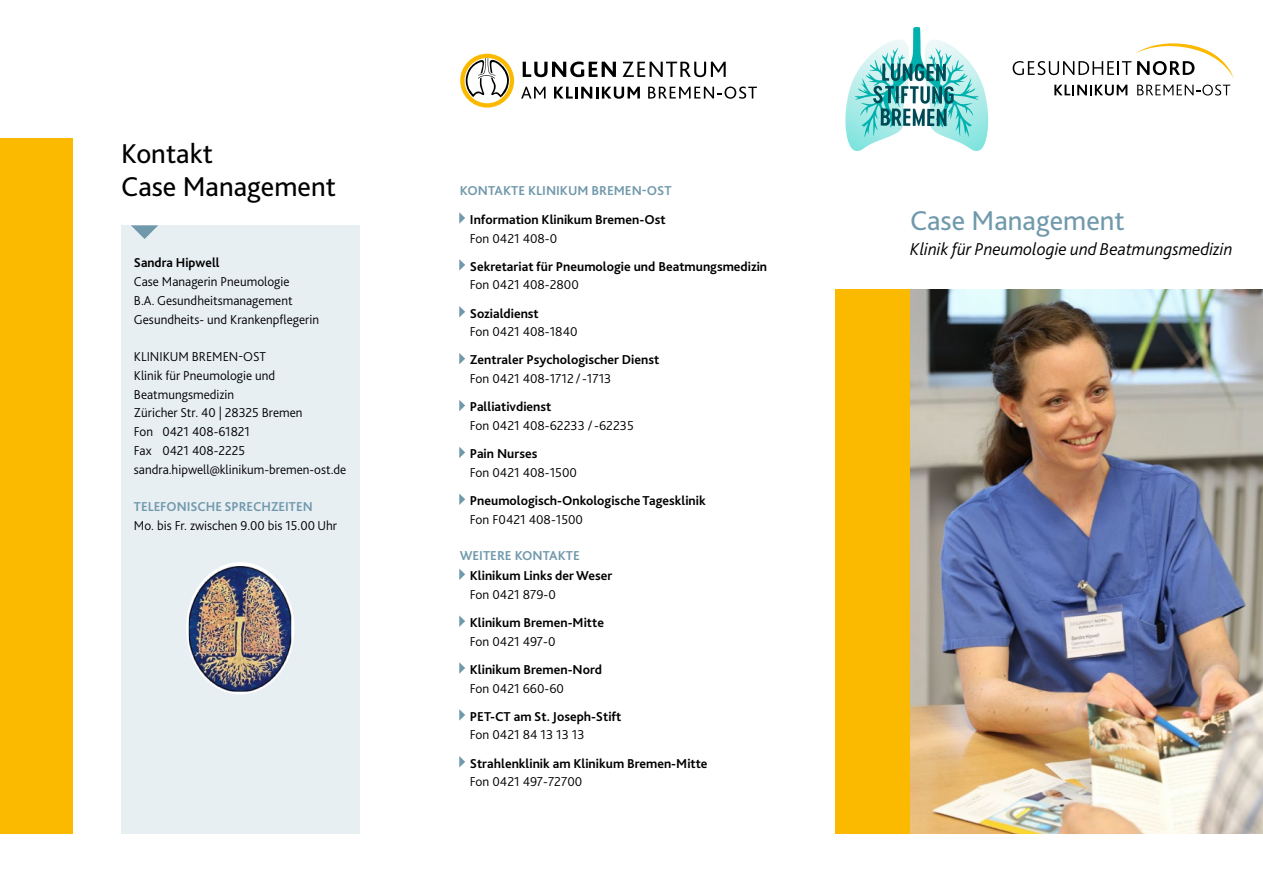
<style>
.page{position:relative;width:1263px;height:893px;background:#fff}
.page>*{position:absolute;margin:0;border:0;box-sizing:border-box;transform-origin:0 0}
.t1{font:28.5px/33px "Bliss 2";color:#000}
.t2{font:28.5px "Bliss 2";color:#7199ac}
.t3{font:italic 300 18px "Bliss 2";color:#000}
.t4{font:300 13.5px/18.8px "Bliss 2";color:#000}
.t5{font:700 13.5px "Bliss 2";color:#000}
.t6{font:700 13.5px "Bliss 2";color:#7199ac}
</style>
<div class="page">
<div style="left:0;top:138px;width:72px;height:695px;background:#fbba00"></div>
<svg style="left:459px;top:212px;width:6px;height:12px"></svg>
<svg style="left:459px;top:259px;width:6px;height:12px"></svg>
<svg style="left:459px;top:306px;width:6px;height:11px"></svg>
<svg style="left:459px;top:353px;width:6px;height:11px"></svg>
<svg style="left:459px;top:400px;width:6px;height:11px"></svg>
<svg style="left:459px;top:447px;width:6px;height:11px"></svg>
<svg style="left:459px;top:494px;width:6px;height:11px"></svg>
<svg style="left:459px;top:569px;width:6px;height:11px"></svg>
<svg style="left:459px;top:615px;width:6px;height:12px"></svg>
<svg style="left:459px;top:662px;width:6px;height:12px"></svg>
<svg style="left:459px;top:709px;width:6px;height:12px"></svg>
<svg style="left:459px;top:756px;width:6px;height:11px"></svg>
<div style="left:121px;top:225px;width:238px;height:608px;background:#e8eff3"></div>
<svg style="left:131px;top:225px;width:27px;height:14px"></svg>
<svg style="left:460px;top:54px;width:54px;height:54px"></svg>
<svg style="left:523px;top:62px;width:93px;height:15px"></svg>
<svg style="left:622px;top:62px;width:104px;height:15px"></svg>
<svg style="left:521px;top:87px;width:24px;height:12px"></svg>
<svg style="left:554px;top:87px;width:86px;height:12px"></svg>
<svg style="left:648px;top:87px;width:109px;height:12px"></svg>
<div style="left:836px;top:289px;width:74px;height:544px;background:#fbba00"></div>
<img style="left:910px;top:289px;width:353px;height:544px">
<svg style="left:1054px;top:85px;width:73px;height:11px"></svg>
<svg style="left:1137px;top:85px;width:93px;height:11px"></svg>
<svg style="left:1013px;top:43px;width:221px;height:36px"></svg>
<img style="left:930px;top:48px;width:58px;height:103px">
<img style="left:845px;top:60px;width:58px;height:91px">
<svg style="left:866px;top:27px;width:88px;height:99px"></svg>
<svg style="left:186px;top:562px;width:108px;height:132px"></svg>
<img style="left:189px;top:566px;width:102px;height:126px">
<h1 class="t1" style="left:121px;top:137px;width:216px">Kontakt<br>Case Management</h1>
<p class="t5" style="left:134px;top:254px;width:87px">Sandra Hipwell</p>
<p class="t4" style="left:134px;top:272px;width:187px">Case Managerin Pneumologie<br>B.A. Gesundheitsmanagement<br>Gesundheits- und Krankenpflegerin</p>
<p class="t4" style="left:134px;top:347px;width:214px">KLINIKUM BREMEN-OST<br>Klinik für Pneumologie und<br>Beatmungsmedizin<br>Züricher Str. 40 | 28325 Bremen<br>Fon 0421 408-61821<br>Fax 0421 408-2225 sandra.hipwell@klinikum-bremen-ost.de</p>
<p class="t6" style="left:134px;top:498px;width:180px">TELEFONISCHE SPRECHZEITEN</p>
<p class="t4" style="left:134px;top:516px;width:205px">Mo. bis Fr. zwischen 9.00 bis 15.00 Uhr</p>
<p class="t6" style="left:460px;top:182px;width:213px">KONTAKTE KLINIKUM BREMEN-OST</p>
<p class="t5" style="left:470px;top:211px;width:197px">Information Klinikum Bremen-Ost</p>
<p class="t4" style="left:470px;top:228px;width:89px">Fon 0421 408-0</p>
<p class="t5" style="left:470px;top:258px;width:299px">Sekretariat für Pneumologie und Beatmungsmedizin</p>
<p class="t4" style="left:470px;top:275px;width:110px">Fon 0421 408-2800</p>
<p class="t5" style="left:470px;top:305px;width:70px">Sozialdienst</p>
<p class="t4" style="left:470px;top:322px;width:109px">Fon 0421 408-1840</p>
<p class="t5" style="left:470px;top:351px;width:191px">Zentraler Psychologischer Dienst</p>
<p class="t4" style="left:470px;top:369px;width:143px">Fon 0421 408-1712/-1713</p>
<p class="t5" style="left:470px;top:398px;width:83px">Palliativdienst</p>
<p class="t4" style="left:470px;top:416px;width:165px">Fon 0421 408-62233 /-62235</p>
<p class="t5" style="left:470px;top:445px;width:69px">Pain Nurses</p>
<p class="t4" style="left:470px;top:463px;width:109px">Fon 0421 408-1500</p>
<p class="t5" style="left:470px;top:492px;width:237px">Pneumologisch-Onkologische Tagesklinik</p>
<p class="t4" style="left:470px;top:510px;width:115px">Fon F0421 408-1500</p>
<p class="t6" style="left:460px;top:547px;width:122px">WEITERE KONTAKTE</p>
<p class="t5" style="left:470px;top:567px;width:144px">Klinikum Links der Weser</p>
<p class="t4" style="left:470px;top:585px;width:87px">Fon 0421 879-0</p>
<p class="t5" style="left:470px;top:614px;width:136px">Klinikum Bremen-Mitte</p>
<p class="t4" style="left:470px;top:631px;width:87px">Fon 0421 497-0</p>
<p class="t5" style="left:470px;top:661px;width:134px">Klinikum Bremen-Nord</p>
<p class="t4" style="left:470px;top:678px;width:96px">Fon 0421 660-60</p>
<p class="t5" style="left:470px;top:708px;width:153px">PET-CT am St. Joseph-Stift</p>
<p class="t4" style="left:470px;top:725px;width:116px">Fon 0421 84 13 13 13</p>
<p class="t5" style="left:470px;top:755px;width:239px">Strahlenklinik am Klinikum Bremen-Mitte</p>
<p class="t4" style="left:470px;top:772px;width:114px">Fon 0421 497-72700</p>
<h1 class="t2" style="left:910px;top:202px;width:216px">Case Management</h1>
<h2 class="t3" style="left:910px;top:238px;width:324px">Klinik für Pneumologie und Beatmungsmedizin</h2>
</div>
